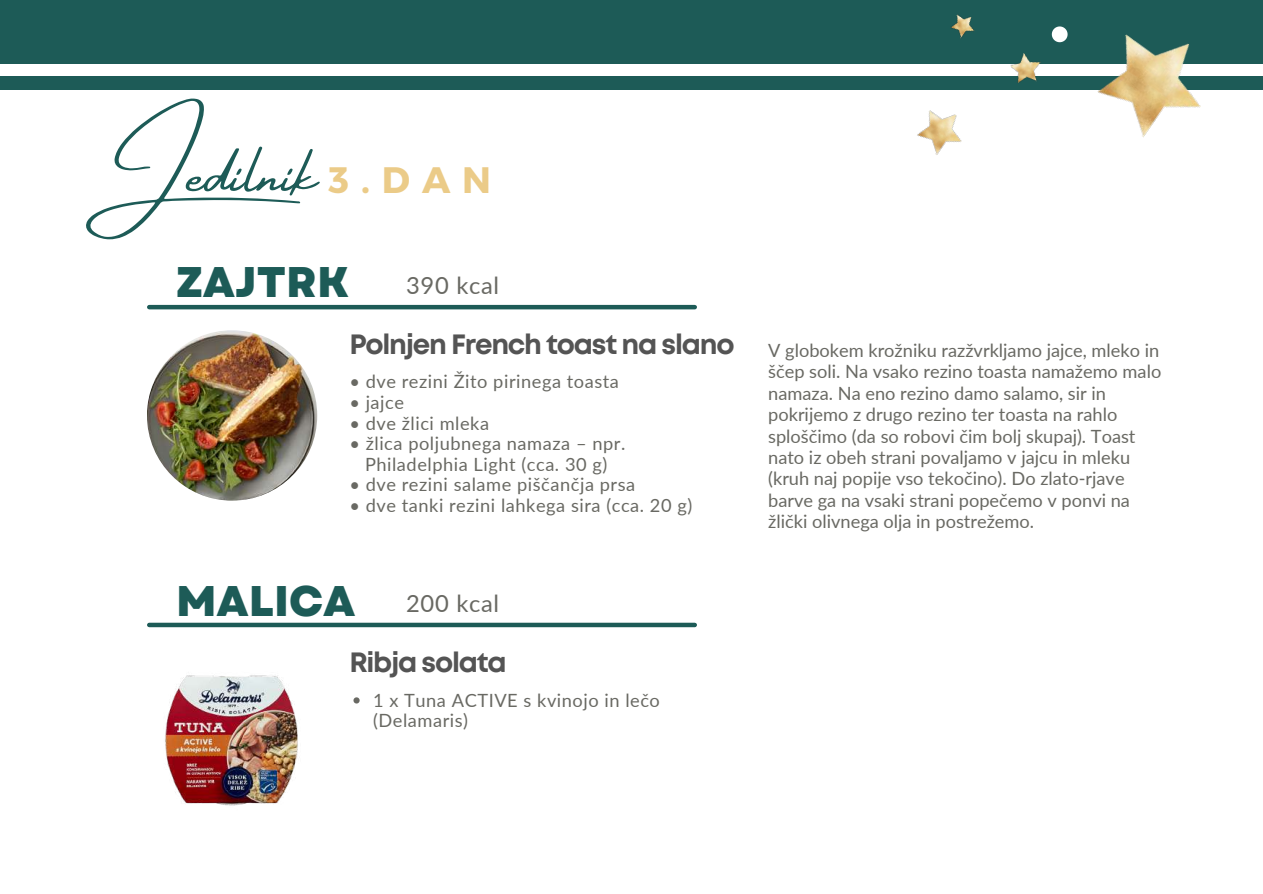
<style>
.page{position:relative;width:1263px;height:894px;background:#fff}
.page>*{position:absolute;margin:0;border:0;box-sizing:border-box;transform-origin:0 0}
.t1{font:64.35px "Amsterdam Four";color:#1d5b57}
.t2{font:800 42.75px "Garet";color:#1d5b57}
.t3{font:700 27.9px "Mont";letter-spacing:-.045em;color:#545454}
.t4{font:23.7px "Lato";letter-spacing:.03em;color:#696963}
.t5{font:18.3px/21.3px "Lato";color:#696963}
.t6{font:18.3px/20.5px "Lato";letter-spacing:.03em;color:#696963;text-align:center}
.s1{font-family:"Montserrat";font-weight:700;font-size:36.75px;color:#ebcb88}
</style>
<div class="page">
<div style="left:0;top:0;width:1262px;height:63px;background:#1d5b57"></div>
<div style="left:0;top:76px;width:1262px;height:14px;background:#1d5b57"></div>
<img style="left:1083px;top:34px;width:143px;height:104px">
<svg style="left:1052px;top:26px;width:15px;height:16px"></svg>
<img style="left:1008px;top:53px;width:38px;height:30px">
<img style="left:951px;top:14px;width:24px;height:25px">
<img style="left:917px;top:110px;width:45px;height:45px">
<hr style="left:149px;top:305px;width:546px;height:4px;background:#1d5b57">
<div style="left:149px;top:622px;width:546px;height:5px;background:#1d5b57"></div>
<img style="left:147px;top:330px;width:170px;height:170px;border-radius:50%">
<img style="left:147px;top:622px;width:212px;height:184px">
<h1 class="t1" style="left:84px;top:138px;width:409px">Jedilnik <span class="s1">3 . D A N</span></h1>
<h2 class="t2" style="left:176px;top:251px;width:175px">ZAJTRK</h2>
<p class="t4" style="left:406px;top:270px;width:94px">390 kcal</p>
<h3 class="t3" style="left:349px;top:334px;width:387px">Polnjen French toast na slano</h3>
<p class="t6" style="left:349px;top:371px;width:271px">• dve rezini Žito pirinega toasta</p>
<p class="t5" style="left:349px;top:391px;width:56px">• jajce</p>
<p class="t6" style="left:349px;top:412px;width:141px">• dve žlici mleka</p>
<p class="t6" style="left:349px;top:432px;width:277px">• žlica poljubnega namaza – npr.<br>Philadelphia Light (cca. 30 g)</p>
<p class="t6" style="left:349px;top:473px;width:287px">• dve rezini salame piščančja prsa</p>
<p class="t6" style="left:349px;top:494px;width:344px">• dve tanki rezini lahkega sira (cca. 20 g)</p>
<h2 class="t2" style="left:176px;top:569px;width:181px">MALICA</h2>
<p class="t4" style="left:406px;top:588px;width:94px">200 kcal</p>
<h3 class="t3" style="left:349px;top:651px;width:159px">Ribja solata</h3>
<p class="t6" style="left:373px;top:689px;width:288px;text-align:left">1 x Tuna ACTIVE s kvinojo in lečo (Delamaris)</p>
<p class="t5" style="left:768px;top:339px;width:395px">V globokem krožniku razžvrkljamo jajce, mleko in ščep soli. Na vsako rezino toasta namažemo malo namaza. Na eno rezino damo salamo, sir in pokrijemo z drugo rezino ter toasta na rahlo sploščimo (da so robovi čim bolj skupaj). Toast nato iz obeh strani povaljamo v jajcu in mleku (kruh naj popije vso tekočino). Do zlato-rjave barve ga na vsaki strani popečemo v ponvi na žlički olivnega olja in postrežemo.</p>
</div>
